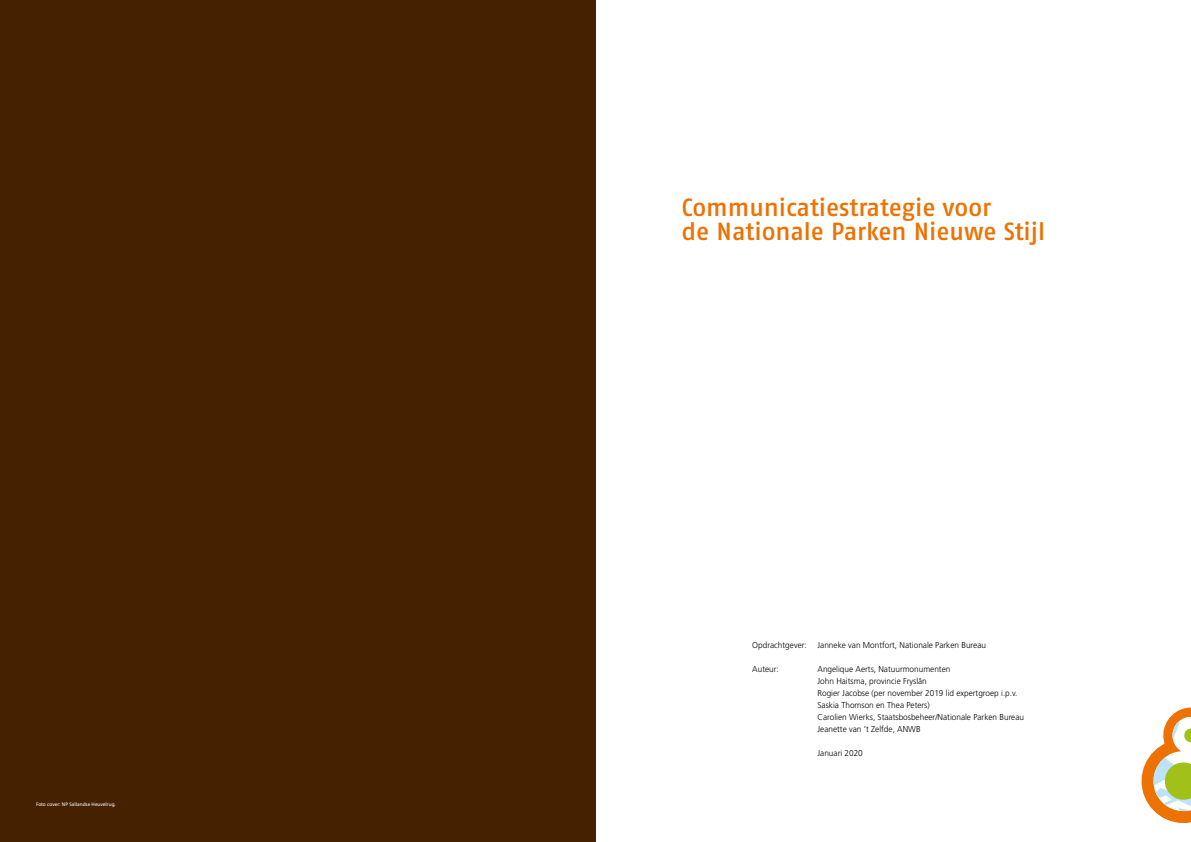
<style>
.page{position:relative;width:1191px;height:842px;background:#fff}
.page>*{position:absolute;margin:0;border:0;box-sizing:border-box;transform-origin:0 0}
.t1{font:24.8px/24px "Fago No Med";letter-spacing:-.005em;color:#ee7203}
.t2{font:300 8.5px/12px "Frutiger";color:#000}
.t3{font:5px "Agrofont Normaal";color:#fff}
</style>
<div class="page">
<svg style="left:1141px;top:707px;width:50px;height:116px"></svg>
<div style="left:0;top:0;width:595px;height:842px;background:#462100"></div>
<p class="t3" style="left:36px;top:801px;width:81px">Foto cover: NP Sallandse Heuvelrug.</p>
<h1 class="t1" style="left:681px;top:195px;width:365px">Communicatiestrategie voor<br>de Nationale Parken Nieuwe Stijl</h1>
<p class="t2" style="left:752px;top:639px;width:56px">Opdrachtgever:</p>
<p class="t2" style="left:817px;top:639px;width:170px">Janneke van Montfort, Nationale Parken Bureau</p>
<p class="t2" style="left:752px;top:663px;width:28px">Auteur:</p>
<p class="t2" style="left:817px;top:663px;width:208px">Angelique Aerts, Natuurmonumenten<br>John Haitsma, provincie Fryslân<br>Rogier Jacobse (per november 2019 lid expertgroep i.p.v.<br>Saskia Thomson en Thea Peters)<br>Carolien Wierks, Staatsbosbeheer/Nationale Parken Bureau Jeanette van ‘t Zelfde, ANWB</p>
<p class="t2" style="left:817px;top:747px;width:47px">Januari 2020</p>
</div>
